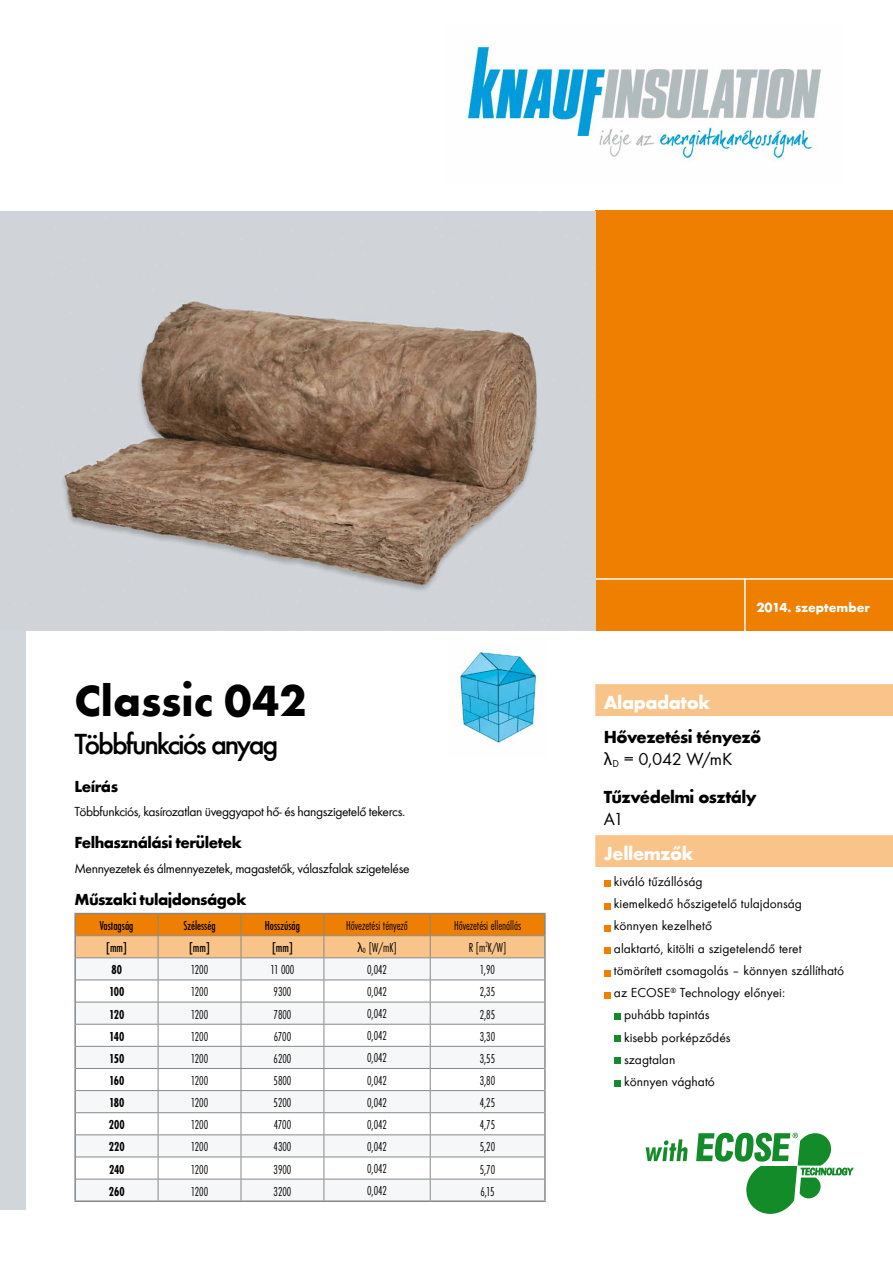
<style>
.page{position:relative;width:893px;height:1263px;background:#fff}
.page>*{position:absolute;margin:0;border:0;box-sizing:border-box;transform-origin:0 0}
.t1{font:700 45px "Futura TEE";color:#000}
.t2{font:500 30px "Futura TEE";letter-spacing:-.07em;color:#000}
.t3{font:700 19.5px "Futura TEE";letter-spacing:-.02em;color:#fff}
.t4{font:700 18px/21.6px "Futura TEE";letter-spacing:-.03em;color:#000}
.t5{font:18px "Futura TEE";color:#000}
.t6{font:700 16.5px "Futura TEE";letter-spacing:-.03em;color:#000}
.t7{font:13.5px "Futura TEE Ligh Cond";color:#000;scale:.9 1}
.t8{font:13.5px "Futura TEE";color:#000}
.t9{font:13.5px "Futura TEE";letter-spacing:-.03em;color:#000}
.t10{font:13.5px "Futura TEE";letter-spacing:-.025em;color:#000}
.t11{font:500 condensed 13.5px "Futura TEE";color:#000;scale:.9 1}
.t12{font:700 condensed 13.5px "Futura TEE";color:#000;scale:.9 1}
.t13{font:700 13.5px "Futura TEE";color:#fff}
.s1{font-family:"Myriad Pro"}
.s2{font-family:"Myriad Pro";font-weight:400}
.s3{font-weight:400}
</style>
<div class="page">
<div style="left:595px;top:210px;width:298px;height:421px;background:#ee7f00"></div>
<hr style="left:595px;top:578px;width:298px;height:2px;background:#fff">
<hr style="left:744px;top:579px;width:2px;height:53px;background:#fff">
<svg style="left:646px;top:1139px;width:42px;height:22px"></svg>
<svg style="left:696px;top:1133px;width:158px;height:81px"></svg>
<div style="left:0;top:631px;width:26px;height:579px;background:#d1d6da"></div>
<hr style="left:74px;top:913px;width:84px;height:1px;background:#87888a">
<hr style="left:74px;top:914px;width:2px;height:22px;background:#87888a">
<hr style="left:430px;top:913px;width:116px;height:1px;background:#87888a">
<hr style="left:544px;top:914px;width:2px;height:22px;background:#87888a">
<hr style="left:74px;top:936px;width:2px;height:22px;background:#87888a">
<hr style="left:544px;top:936px;width:2px;height:22px;background:#87888a">
<hr style="left:74px;top:958px;width:2px;height:22px;background:#87888a">
<hr style="left:544px;top:958px;width:2px;height:22px;background:#87888a">
<hr style="left:74px;top:980px;width:2px;height:22px;background:#87888a">
<hr style="left:544px;top:980px;width:2px;height:22px;background:#87888a">
<hr style="left:74px;top:1002px;width:2px;height:22px;background:#87888a">
<hr style="left:544px;top:1002px;width:2px;height:22px;background:#87888a">
<hr style="left:74px;top:1024px;width:2px;height:22px;background:#87888a">
<hr style="left:544px;top:1024px;width:2px;height:22px;background:#87888a">
<hr style="left:74px;top:1046px;width:2px;height:22px;background:#87888a">
<hr style="left:544px;top:1046px;width:2px;height:22px;background:#87888a">
<hr style="left:74px;top:1068px;width:2px;height:22px;background:#87888a">
<hr style="left:544px;top:1068px;width:2px;height:22px;background:#87888a">
<hr style="left:74px;top:1090px;width:2px;height:23px;background:#87888a">
<hr style="left:544px;top:1090px;width:2px;height:23px;background:#87888a">
<hr style="left:74px;top:1113px;width:2px;height:22px;background:#87888a">
<hr style="left:544px;top:1113px;width:2px;height:22px;background:#87888a">
<hr style="left:74px;top:1135px;width:2px;height:22px;background:#87888a">
<hr style="left:544px;top:1135px;width:2px;height:22px;background:#87888a">
<hr style="left:74px;top:1179px;width:2px;height:21px;background:#87888a">
<hr style="left:544px;top:1179px;width:2px;height:21px;background:#87888a">
<hr style="left:74px;top:1200px;width:84px;height:2px;background:#87888a">
<hr style="left:158px;top:1200px;width:83px;height:2px;background:#87888a">
<hr style="left:241px;top:1200px;width:83px;height:2px;background:#87888a">
<hr style="left:324px;top:1200px;width:106px;height:2px;background:#87888a">
<hr style="left:430px;top:1200px;width:116px;height:2px;background:#87888a">
<svg style="left:75px;top:913px;width:470px;height:287px"></svg>
<hr style="left:76px;top:1179px;width:82px;height:1px;background:#87888a">
<hr style="left:158px;top:1179px;width:83px;height:1px;background:#87888a">
<hr style="left:241px;top:1179px;width:83px;height:1px;background:#87888a">
<hr style="left:324px;top:1179px;width:106px;height:1px;background:#87888a">
<hr style="left:430px;top:1179px;width:114px;height:1px;background:#87888a">
<hr style="left:74px;top:1157px;width:2px;height:22px;background:#87888a">
<hr style="left:544px;top:1157px;width:2px;height:22px;background:#87888a">
<hr style="left:158px;top:1002px;width:83px;height:1px;background:#87888a">
<hr style="left:158px;top:1090px;width:83px;height:1px;background:#87888a">
<div style="left:595px;top:684px;width:298px;height:183px;background:#f9c489"></div>
<svg style="left:595px;top:716px;width:298px;height:119px"></svg>
<svg style="left:604px;top:881px;width:6px;height:6px"></svg>
<svg style="left:604px;top:903px;width:6px;height:6px"></svg>
<div style="left:604px;top:925px;width:6px;height:7px;background:#ee7f00"></div>
<svg style="left:604px;top:948px;width:6px;height:6px"></svg>
<svg style="left:604px;top:970px;width:6px;height:6px"></svg>
<div style="left:604px;top:992px;width:6px;height:7px;background:#ee7f00"></div>
<svg style="left:614px;top:1013px;width:6px;height:6px"></svg>
<div style="left:614px;top:1035px;width:6px;height:7px;background:#148b29"></div>
<svg style="left:614px;top:1058px;width:6px;height:6px"></svg>
<svg style="left:614px;top:1080px;width:6px;height:6px"></svg>
<img style="left:457px;top:651px;width:81px;height:93px">
<img style="left:0;top:212px;width:595px;height:419px">
<img style="left:465px;top:45px;width:356px;height:117px">
<h1 class="t1" style="left:74px;top:673px;width:234px">Classic 042</h1>
<h2 class="t2" style="left:74px;top:726px;width:206px">Többfunkciós anyag</h2>
<p class="t6" style="left:74px;top:776px;width:45px">Leírás</p>
<p class="t9" style="left:74px;top:803px;width:332px">Többfunkciós, kasírozatlan üveggyapot hő- és hangszigetelő tekercs.</p>
<p class="t6" style="left:74px;top:832px;width:169px">Felhasználási területek</p>
<p class="t10" style="left:74px;top:860px;width:337px">Mennyezetek és álmennyezetek, magastetők, válaszfalak szigetelése</p>
<p class="t6" style="left:74px;top:890px;width:174px">Műszaki tulajdonságok</p>
<p class="t11" style="left:100px;top:918px;width:39px">Vastagság</p>
<p class="t11" style="left:183px;top:918px;width:37px">Szélesség</p>
<p class="t11" style="left:265px;top:918px;width:41px">Hosszúság</p>
<p class="t7" style="left:346px;top:917px;width:70px">Hővezetési tényező</p>
<p class="t7" style="left:454px;top:917px;width:76px">Hővezetési ellenállás</p>
<p class="t11" style="left:106px;top:940px;width:25px">[mm]</p>
<p class="t11" style="left:189px;top:940px;width:25px">[mm]</p>
<p class="t11" style="left:272px;top:940px;width:25px">[mm]</p>
<p class="t7" style="left:358px;top:939px;width:45px"><span class="s1">λ</span><sub>D</sub> [W/mK]</p>
<p class="t7" style="left:469px;top:939px;width:43px">R [m<sup>2</sup>K/W]</p>
<p class="t12" style="left:112px;top:962px;width:13px">80</p>
<p class="t7" style="left:191px;top:962px;width:21px">1200</p>
<p class="t7" style="left:271px;top:962px;width:28px">11 000</p>
<p class="t7" style="left:367px;top:962px;width:24px">0,042</p>
<p class="t7" style="left:480px;top:962px;width:18px">1,90</p>
<p class="t12" style="left:109px;top:984px;width:19px">100</p>
<p class="t7" style="left:191px;top:984px;width:21px">1200</p>
<p class="t7" style="left:274px;top:984px;width:21px">9300</p>
<p class="t7" style="left:367px;top:984px;width:24px">0,042</p>
<p class="t7" style="left:480px;top:984px;width:19px">2,35</p>
<p class="t12" style="left:109px;top:1006px;width:18px">120</p>
<p class="t7" style="left:191px;top:1006px;width:21px">1200</p>
<p class="t7" style="left:274px;top:1006px;width:21px">7800</p>
<p class="t7" style="left:367px;top:1006px;width:24px">0,042</p>
<p class="t7" style="left:480px;top:1006px;width:19px">2,85</p>
<p class="t12" style="left:109px;top:1028px;width:18px">140</p>
<p class="t7" style="left:191px;top:1028px;width:21px">1200</p>
<p class="t7" style="left:274px;top:1028px;width:21px">6700</p>
<p class="t7" style="left:367px;top:1028px;width:24px">0,042</p>
<p class="t7" style="left:480px;top:1028px;width:19px">3,30</p>
<p class="t12" style="left:109px;top:1050px;width:18px">150</p>
<p class="t7" style="left:191px;top:1050px;width:21px">1200</p>
<p class="t7" style="left:274px;top:1050px;width:21px">6200</p>
<p class="t7" style="left:367px;top:1050px;width:24px">0,042</p>
<p class="t7" style="left:480px;top:1050px;width:19px">3,55</p>
<p class="t12" style="left:109px;top:1073px;width:18px">160</p>
<p class="t7" style="left:191px;top:1073px;width:21px">1200</p>
<p class="t7" style="left:274px;top:1073px;width:21px">5800</p>
<p class="t7" style="left:367px;top:1072px;width:24px">0,042</p>
<p class="t7" style="left:480px;top:1073px;width:19px">3,80</p>
<p class="t12" style="left:109px;top:1095px;width:19px">180</p>
<p class="t7" style="left:191px;top:1095px;width:21px">1200</p>
<p class="t7" style="left:274px;top:1095px;width:21px">5200</p>
<p class="t7" style="left:367px;top:1094px;width:24px">0,042</p>
<p class="t7" style="left:480px;top:1095px;width:19px">4,25</p>
<p class="t12" style="left:109px;top:1117px;width:19px">200</p>
<p class="t7" style="left:191px;top:1117px;width:21px">1200</p>
<p class="t7" style="left:274px;top:1117px;width:21px">4700</p>
<p class="t7" style="left:367px;top:1116px;width:24px">0,042</p>
<p class="t7" style="left:480px;top:1117px;width:19px">4,75</p>
<p class="t12" style="left:109px;top:1139px;width:19px">220</p>
<p class="t7" style="left:191px;top:1139px;width:21px">1200</p>
<p class="t7" style="left:274px;top:1139px;width:21px">4300</p>
<p class="t7" style="left:367px;top:1139px;width:24px">0,042</p>
<p class="t7" style="left:480px;top:1139px;width:19px">5,20</p>
<p class="t12" style="left:109px;top:1161px;width:19px">240</p>
<p class="t7" style="left:191px;top:1161px;width:21px">1200</p>
<p class="t7" style="left:274px;top:1161px;width:21px">3900</p>
<p class="t7" style="left:367px;top:1161px;width:24px">0,042</p>
<p class="t7" style="left:480px;top:1161px;width:19px">5,70</p>
<p class="t12" style="left:109px;top:1183px;width:19px">260</p>
<p class="t7" style="left:191px;top:1183px;width:21px">1200</p>
<p class="t7" style="left:274px;top:1183px;width:21px">3200</p>
<p class="t7" style="left:367px;top:1183px;width:24px">0,042</p>
<p class="t7" style="left:480px;top:1183px;width:17px">6,15</p>
<p class="t13" style="left:756px;top:599px;width:115px">2014. szeptember</p>
<h3 class="t3" style="left:604px;top:690px;width:108px">Alapadatok</h3>
<h3 class="t4" style="left:604px;top:726px;width:159px">Hővezetési tényező <span class="s2">λ</span><sub>D</sub> <span class="s3">= 0,042 W/mK</span></h3>
<h3 class="t4" style="left:604px;top:786px;width:154px">Tűzvédelmi osztály</h3>
<h3 class="t5" style="left:604px;top:808px;width:21px">A1</h3>
<h3 class="t3" style="left:604px;top:841px;width:92px">Jellemzők</h3>
<p class="t8" style="left:614px;top:873px;width:90px">kiváló tűzállóság</p>
<p class="t8" style="left:614px;top:895px;width:190px">kiemelkedő hőszigetelő tulajdonság</p>
<p class="t8" style="left:614px;top:918px;width:100px">könnyen kezelhető</p>
<p class="t8" style="left:614px;top:940px;width:189px">alaktartó, kitölti a szigetelendő teret</p>
<p class="t8" style="left:614px;top:962px;width:232px">tömörített csomagolás – könnyen szállítható</p>
<p class="t8" style="left:614px;top:984px;width:173px">az ECOSE<sup>®</sup> Technology előnyei:</p>
<p class="t8" style="left:624px;top:1007px;width:87px">puhább tapintás</p>
<p class="t8" style="left:624px;top:1029px;width:108px">kisebb porképződés</p>
<p class="t8" style="left:624px;top:1051px;width:53px">szagtalan</p>
<p class="t8" style="left:624px;top:1074px;width:92px">könnyen vágható</p>
</div>
